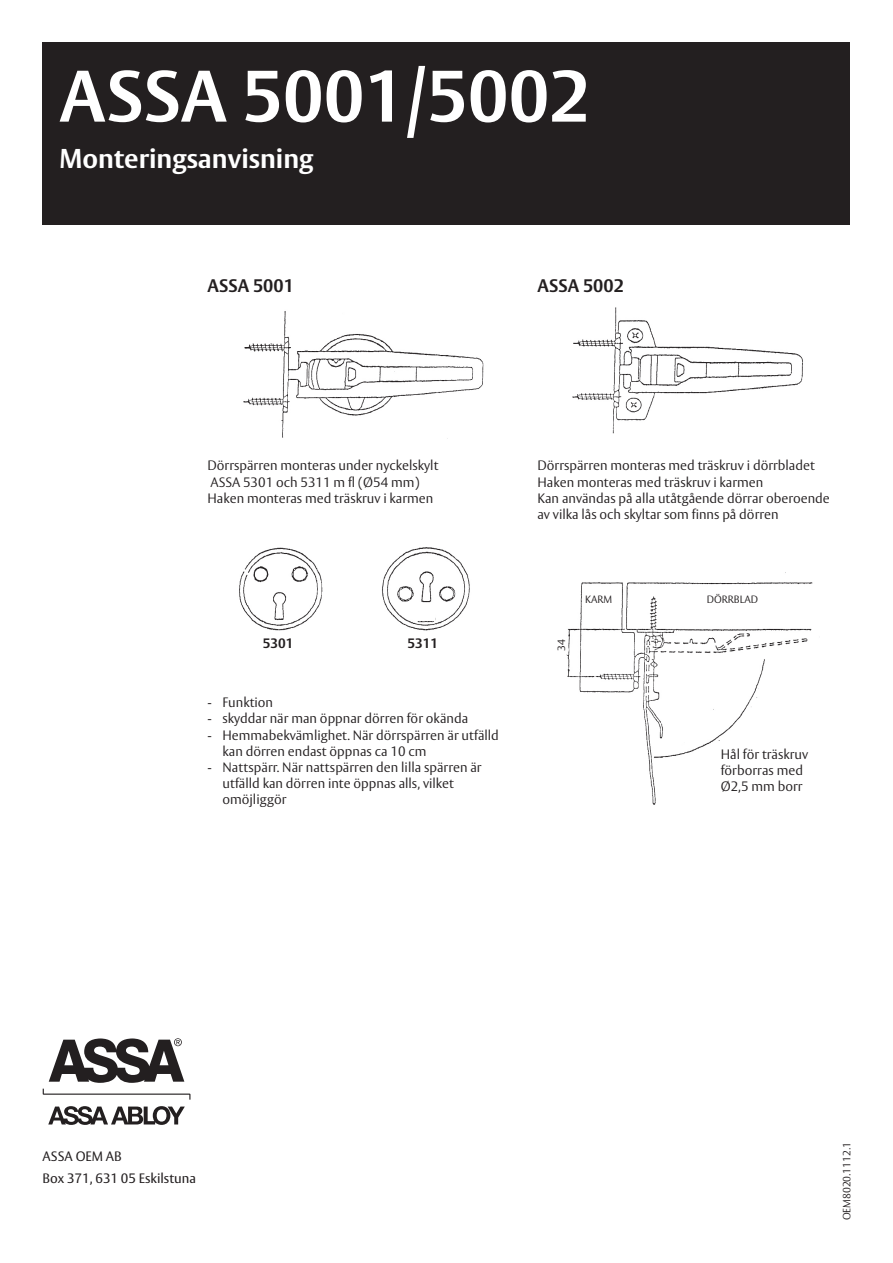
<style>
.page{position:relative;width:893px;height:1263px;background:#fff}
.page>*{position:absolute;margin:0;border:0;box-sizing:border-box;transform-origin:0 0}
.t1{font:700 72px "ASSA Vesta";color:#fff}
.t2{font:700 27px "ASSA Vesta";color:#fff}
.t3{font:700 18px "ASSA Vesta";color:#231f20}
.t4{font:300 13.5px/16.2px "ASSA Vesta";color:#231f20}
.t5{font:13.5px/22.5px "ASSA Vesta";color:#231f20}
.t6{font:700 13.5px "ASSA Vesta";color:#231f20}
.t7{font:300 10.5px "ASSA Vesta";color:#231f20}
</style>
<div class="page">
<div style="left:43px;top:43px;width:807px;height:182px;background:#231f20"></div>
<svg style="left:43px;top:1089px;width:147px;height:10px"></svg>
<svg style="left:48px;top:1106px;width:137px;height:19px"></svg>
<svg style="left:49px;top:1038px;width:135px;height:45px"></svg>
<img style="left:239px;top:547px;width:231px;height:84px">
<img style="left:566px;top:572px;width:247px;height:233px">
<img style="left:243px;top:311px;width:241px;height:128px">
<img style="left:572px;top:307px;width:231px;height:127px">
<div style="left:269px;top:559px;width:23px;height:12px;background:#fff"></div>
<div style="left:416px;top:612px;width:19px;height:9px;background:#fff"></div>
<h1 class="t1" style="left:60px;top:52px;width:532px">ASSA 5001/5002</h1>
<h2 class="t2" style="left:60px;top:142px;width:256px">Monteringsanvisning</h2>
<h3 class="t3" style="left:207px;top:274px;width:88px">ASSA 5001</h3>
<h3 class="t3" style="left:537px;top:274px;width:88px">ASSA 5002</h3>
<p class="t4" style="left:207px;top:458px;width:232px">Dörrspärren monteras under nyckelskylt<br>ASSA 5301 och 5311 m fl (Ø54 mm)<br>Haken monteras med träskruv i karmen</p>
<p class="t6" style="left:263px;top:635px;width:32px">5301</p>
<p class="t6" style="left:407px;top:635px;width:32px">5311</p>
<p class="t4" style="left:207px;top:695px;width:67px">- Funktion</p>
<p class="t4" style="left:207px;top:711px;width:262px">- skyddar när man öppnar dörren för okända</p>
<p class="t4" style="left:222px;top:727px;width:278px;text-indent:-15px">- Hemmabekvämlighet. När dörrspärren är utfälld kan dörren endast öppnas ca 10 cm</p>
<p class="t4" style="left:222px;top:760px;width:261px;text-indent:-15px">- Nattspärr. När nattspärren den lilla spärren är utfälld kan dörren inte öppnas alls, vilket omöjliggör</p>
<p class="t4" style="left:537px;top:458px;width:294px">Dörrspärren monteras med träskruv i dörrbladet Haken monteras med träskruv i karmen<br>Kan användas på alla utåtgående dörrar oberoende av vilka lås och skyltar som finns på dörren</p>
<p class="t7" style="left:555px;top:651px;width:13px;rotate:-90deg">34</p>
<p class="t7" style="left:585px;top:593px;width:29px">KARM</p>
<p class="t7" style="left:707px;top:593px;width:53px">DÖRRBLAD</p>
<p class="t4" style="left:721px;top:747px;width:89px">Hål för träskruv förborras med<br>Ø2,5 mm borr</p>
<p class="t5" style="left:43px;top:1145px;width:155px">ASSA OEM AB<br>Box 371, 631 05 Eskilstuna</p>
<p class="t7" style="left:840px;top:1220px;width:80px;rotate:-90deg">OEM8020.1112.1</p>
</div>
